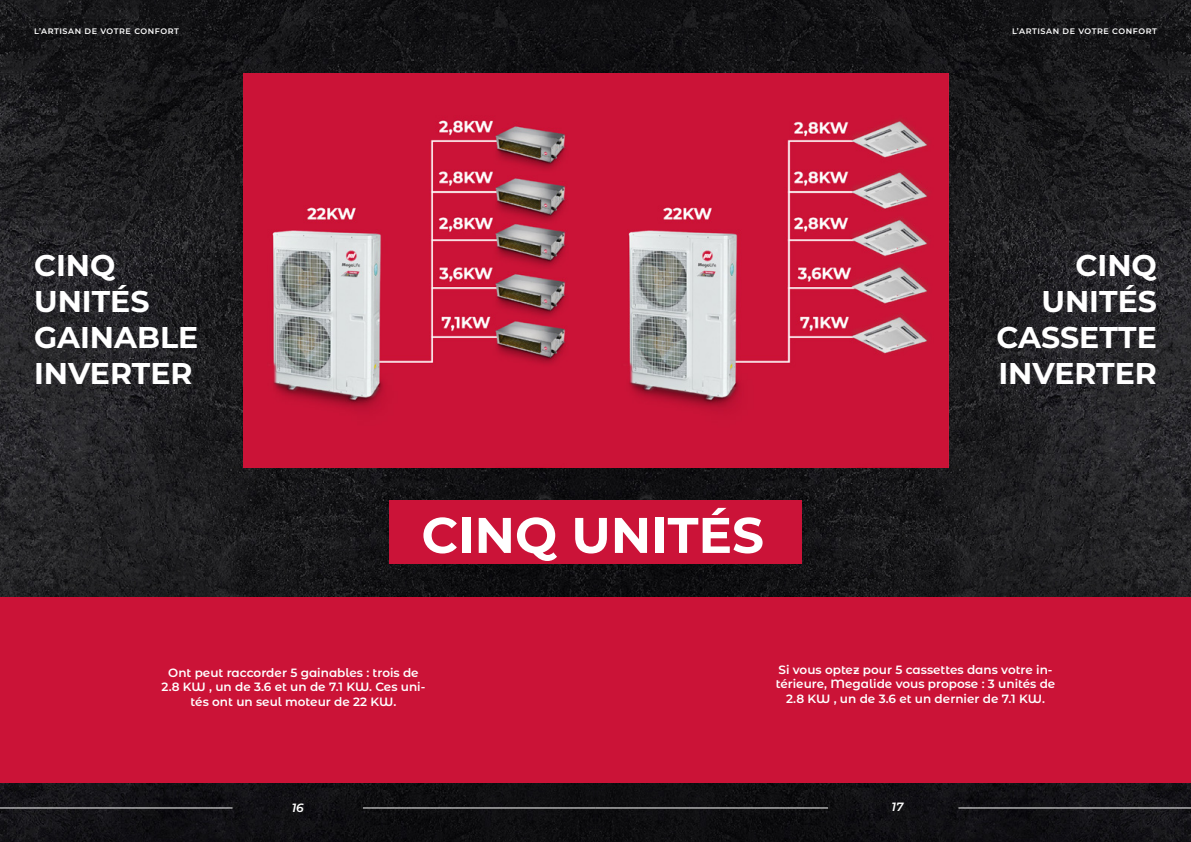
<style>
.page{position:relative;width:1191px;height:842px;background:#fff}
.page>*{position:absolute;margin:0;border:0;box-sizing:border-box;transform-origin:0 0}
.t1{font:700 50px "Montserrat";color:#fff}
.t2{font:700 30px/36px "Montserrat";color:#fff;text-align:right}
.t3{font:600 12px/14.4px "Montserrat Alternates";color:#fff;text-align:center}
.t4{font:italic 600 12px "Montserrat";color:#fff}
.t5{font:600 8px "Montserrat";letter-spacing:.07em;color:#fff}
</style>
<div class="page">
<img style="left:0;top:0;width:1191px;height:842px">
<hr style="left:958px;top:807px;width:233px;height:1px;background:#fff">
<hr style="left:595px;top:807px;width:233px;height:1px;background:#fff">
<div style="left:389px;top:500px;width:412px;height:64px;background:#cb1338"></div>
<svg style="left:244px;top:74px;width:704px;height:394px;fill:#cb1337"></svg>
<div style="left:0;top:597px;width:1191px;height:185px;background:#cb1337"></div>
<hr style="left:0;top:807px;width:232px;height:1px;background:#fff">
<hr style="left:363px;top:807px;width:232px;height:1px;background:#fff">
<p class="t5" style="left:34px;top:25px;width:146px">L’ARTISAN DE VOTRE CONFORT</p>
<h2 class="t2" style="left:34px;top:246px;width:166px;text-align:left">CINQ<br>UNITÉS<br>GAINABLE<br>INVERTER</h2>
<h1 class="t1" style="left:421px;top:499px;width:344px">CINQ UNITÉS</h1>
<p class="t5" style="left:1012px;top:25px;width:146px">L’ARTISAN DE VOTRE CONFORT</p>
<h2 class="t2" style="left:996px;top:246px;width:162px">CINQ<br>UNITÉS<br>CASSETTE<br>INVERTER</h2>
<p class="t3" style="left:162px;top:665px;width:265px">Ont peut raccorder 5 gainables : trois de<br>2.8 KW , un de 3.6 et un de 7.1 KW. Ces uni&shy;tés ont un seul moteur de 22 KW.</p>
<p class="t3" style="left:775px;top:662px;width:281px">Si vous optez pour 5 cassettes dans votre in&shy;térieure, Megalide vous propose : 3 unités de<br>2.8 KW , un de 3.6 et un dernier de 7.1 KW.</p>
<p class="t4" style="left:292px;top:799px;width:14px">16</p>
<p class="t4" style="left:891px;top:798px;width:13px">17</p>
</div>
